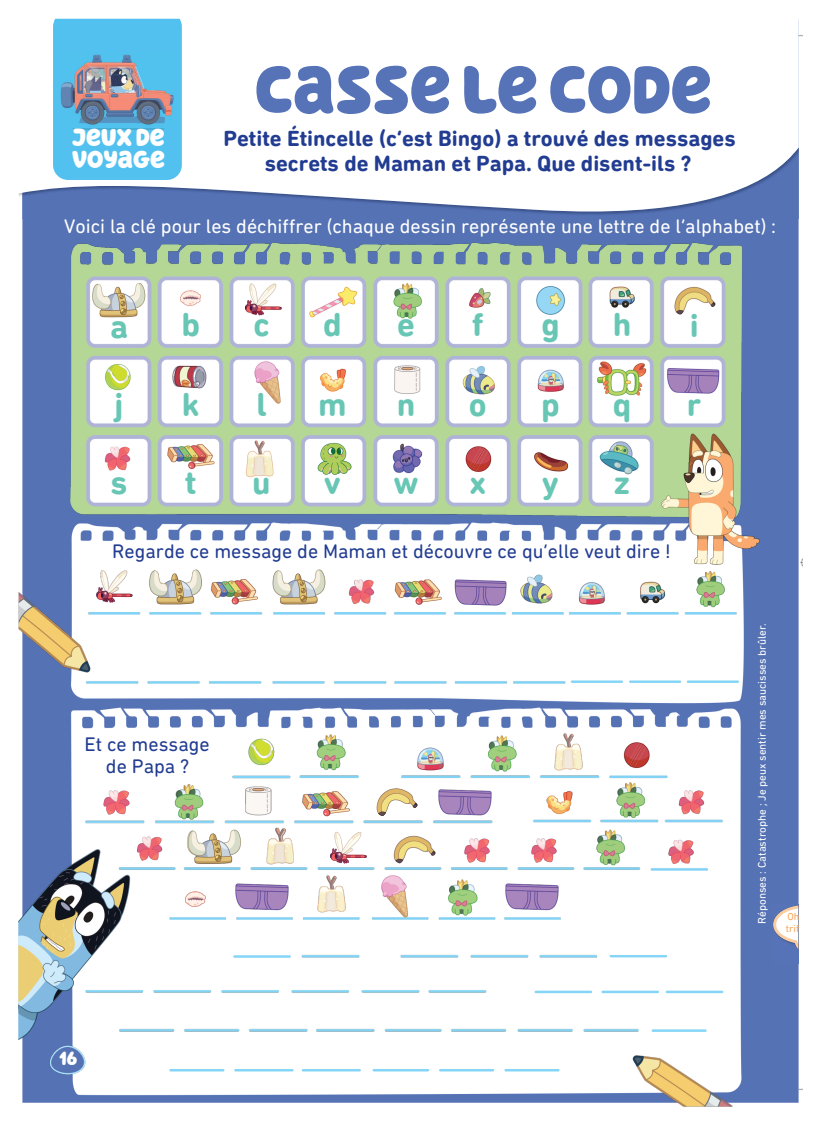
<style>
.page{position:relative;width:818px;height:1125px;background:#fff}
.page>*{position:absolute;margin:0;border:0;box-sizing:border-box;transform-origin:0 0}
.t1{font:68.75px "Hello Headline";color:#5673b8}
.t2{font:700 33.75px "DIN Next Rounded LT Pro";color:#68c6b5}
.t3{font:25px/22.5px "Hello Headline";color:#fff}
.t4{font:700 22.5px "DIN Next Rounded LT Pro";color:#213c91}
.t5{font:20px "DIN Next Rounded LT Pro";color:#fff}
.t6{font:20px "DIN Next Rounded LT Pro";color:#213c91}
.t7{font:19.25px "Hello Headline";color:#fff}
.t8{font:11.25px "DIN Next Rounded LT Pro";color:#fff}
.t9{font:10.25px/11.2px "DIN Next Rounded LT Pro";letter-spacing:.015em;color:#faa456}
</style>
<div class="page">
<img style="left:18px;top:919px;width:722px;height:188px">
<img style="left:20px;top:20px;width:782px;height:1081px">
<p class="t3" style="left:72px;top:126px;width:94px">JEUX DE<br>VOYAGE</p>
<p class="t1" style="left:255px;top:50px;width:458px">CASSE LE CODE</p>
<p class="t4" style="left:223px;top:130px;width:514px">Petite Étincelle (c’est Bingo) a trouvé des messages</p>
<h3 class="t4" style="left:265px;top:155px;width:428px">secrets de Maman et Papa. Que disent-ils ?</h3>
<p class="t5" style="left:64px;top:218px;width:713px">Voici la clé pour les déchiffrer (chaque dessin représente une lettre de l’alphabet) :</p>
<p class="t2" style="left:110px;top:313px;width:19px">a</p>
<p class="t2" style="left:115px;top:391px;width:10px">j</p>
<p class="t2" style="left:181px;top:311px;width:20px">b</p>
<h2 class="t2" style="left:182px;top:390px;width:19px">k</h2>
<p class="t2" style="left:253px;top:311px;width:18px">c</p>
<p class="t2" style="left:256px;top:390px;width:12px">l</p>
<p class="t2" style="left:323px;top:311px;width:20px">d</p>
<p class="t2" style="left:318px;top:390px;width:30px">m</p>
<p class="t2" style="left:397px;top:311px;width:19px">e</p>
<p class="t2" style="left:397px;top:390px;width:20px">n</p>
<p class="t2" style="left:472px;top:311px;width:13px">f</p>
<p class="t2" style="left:469px;top:390px;width:19px">o</p>
<p class="t2" style="left:541px;top:311px;width:20px">g</p>
<p class="t2" style="left:541px;top:390px;width:20px">p</p>
<p class="t2" style="left:612px;top:311px;width:20px">h</p>
<p class="t2" style="left:612px;top:390px;width:20px">q</p>
<p class="t2" style="left:689px;top:312px;width:10px">i</p>
<p class="t2" style="left:686px;top:391px;width:16px">r</p>
<h5 class="t2" style="left:110px;top:469px;width:19px">s</h5>
<p class="t2" style="left:185px;top:468px;width:13px">t</p>
<p class="t2" style="left:252px;top:468px;width:20px">u</p>
<p class="t2" style="left:324px;top:468px;width:19px">v</p>
<p class="t2" style="left:393px;top:468px;width:27px">w</p>
<p class="t2" style="left:469px;top:468px;width:19px">x</p>
<p class="t2" style="left:542px;top:468px;width:19px">y</p>
<p class="t2" style="left:614px;top:468px;width:18px">z</p>
<h4 class="t6" style="left:112px;top:543px;width:560px">Regarde ce message de Maman et découvre ce qu’elle veut dire !</h4>
<h1 class="t6" style="left:85px;top:736px;width:126px">Et ce message</h1>
<h4 class="t6" style="left:106px;top:758px;width:85px">de Papa ?</h4>
<p class="t8" style="left:757px;top:924px;width:302px;rotate:-90deg">Réponses : Catastrophe ; Je peux sentir mes saucisses brûler.</p>
<p class="t9" style="left:785px;top:912px;width:15px">Oh trif</p>
<p class="t7" style="left:59px;top:1047px;width:19px">16</p>
</div>
